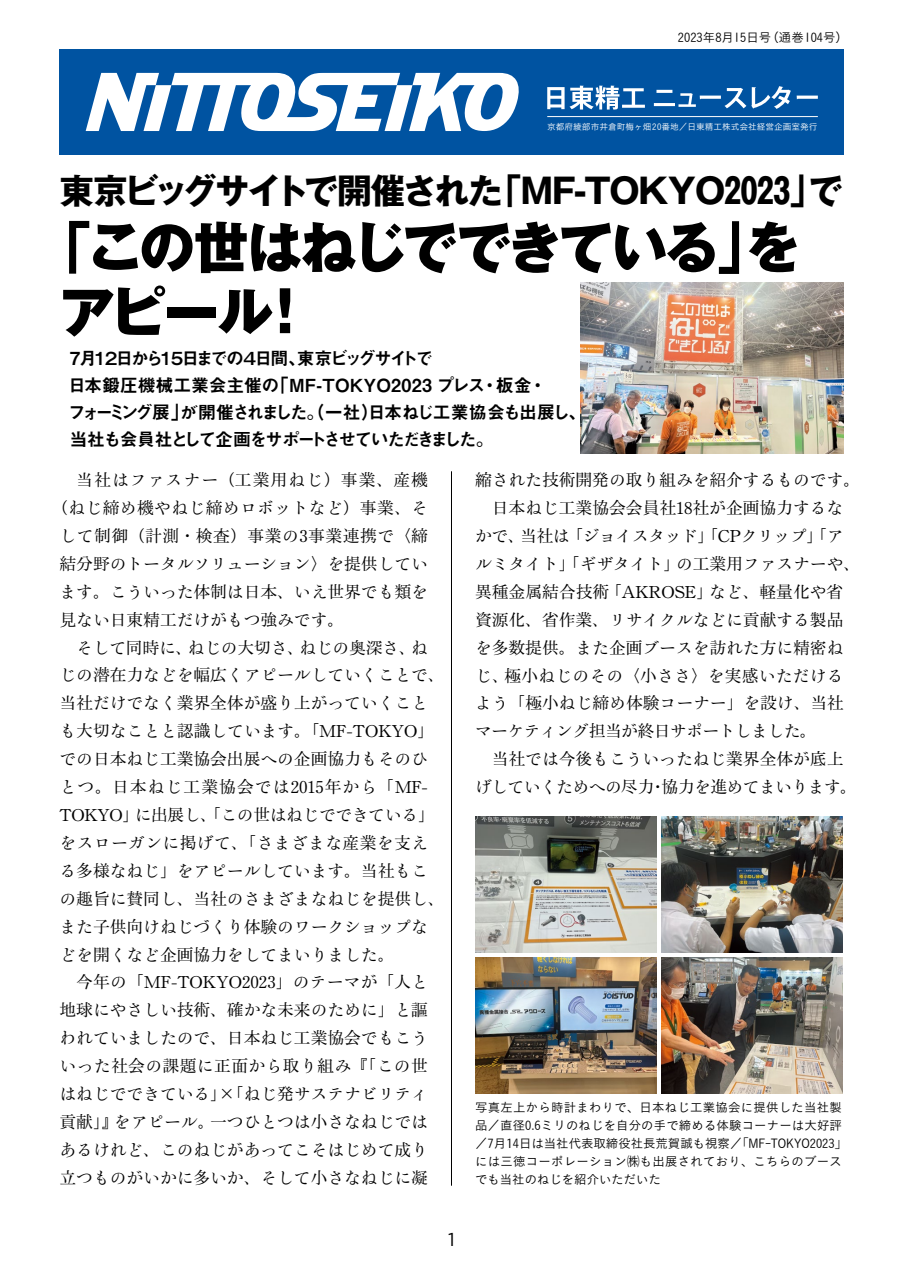
<style>
.page{position:relative;width:903px;height:1275px;background:#fff}
.page>*{position:absolute;margin:0;border:0;box-sizing:border-box;transform-origin:0 0}
.t1{font:800 55.82px/64.6px "Gothic MB101 Pr 6 N";letter-spacing:-.055em;color:#000}
.t2{font:700 34.65px "Gothic MB101 Pr 6 N";letter-spacing:-.04em;color:#000}
.t3{font:18.55px "Gotham";color:#000}
.t4{font:18.03px/27.3px "Midashi Go Pr 6 N MB31";letter-spacing:-.11em;color:#000}
.t5{font:500 16.8px/27.8px "Ro H Min Sink Pro";color:#000}
.t6{font:500 16.8px "Ro H Min Sink Pro";letter-spacing:.025em;color:#000}
.t7{font:500 16.8px "Ro H Min Sink Pro";letter-spacing:.065em;color:#000}
.t8{font:500 16.8px "Ro H Min Sink Pro";letter-spacing:-.02em;color:#000}
.t9{font:500 16.8px "Ro H Min Sink Pro";letter-spacing:.035em;color:#000}
.t10{font:12.42px/18px "Koburina Go Std N W3";letter-spacing:.01em;color:#000}
.t11{font:8.75px "Koburina Go Std N W3";color:#fff}
.s1{font-family:"Koz Go Pr 6 N"}
</style>
<div class="page">
<div style="left:60px;top:50px;width:784px;height:105px;background:#0053a1"></div>
<svg style="left:86px;top:73px;width:433px;height:58px"></svg>
<svg style="left:547px;top:86px;width:98px;height:24px"></svg>
<hr style="left:654px;top:103px;width:21px;height:3px;background:#fff">
<hr style="left:656px;top:90px;width:16px;height:3px;background:#fff">
<svg style="left:678px;top:86px;width:113px;height:23px"></svg>
<svg style="left:797px;top:96px;width:21px;height:3px"></svg>
<hr style="left:547px;top:116px;width:271px;height:1px;background:#fff">
<hr style="left:451px;top:471px;width:1px;height:715px;background:#000">
<img style="left:581px;top:283px;width:262px;height:171px">
<img style="left:475px;top:816px;width:181px;height:136px">
<img style="left:661px;top:816px;width:181px;height:136px">
<img style="left:475px;top:957px;width:181px;height:137px">
<img style="left:661px;top:957px;width:181px;height:137px">
<p class="t10" style="left:678px;top:28px;width:171px">2023年8月15日号（通巻104号）</p>
<p class="t11" style="left:547px;top:120px;width:272px">京都府綾部市井倉町梅ヶ畑20番地／日東精工株式会社経営企画室発行</p>
<h2 class="t2" style="left:59px;top:162px;width:785px">東京ビッグサイトで開催された「MF-TOKYO2023」で</h2>
<h1 class="t1" style="left:59px;top:213px;width:743px;text-indent:-23px">「この世はねじでできている」をアピール！</h1>
<p class="t4" style="left:68px;top:343px;width:520px">7月1２日から1５日までの４日間、東京ビッグサイトで<br>日本鍛圧機械工業会主催の「MF-TOKYO2023 プレス・板金・<br>フォーミング展」が開催されました。（一社）日本ねじ工業協会も出展し、当社も会員社として企画をサポートさせていただきました。</p>
<p class="t7" style="left:60px;top:469px;width:370px">　当社はファスナー（工業用ねじ）事業、産機</p>
<p class="t6" style="left:51px;top:497px;width:378px">（ねじ締め機やねじ締めロボットなど）事業、そ</p>
<p class="t9" style="left:60px;top:525px;width:370px">して制御（計測・検査）事業の3事業連携で〈締</p>
<p class="t5" style="left:60px;top:551px;width:370px">結分野のトータルソリューション〉を提供してい</p>
<p class="t5" style="left:60px;top:579px;width:370px">ます。こういった体制は日本、いえ世界でも類を</p>
<p class="t5" style="left:60px;top:607px;width:286px">見ない日東精工だけがもつ強みです。</p>
<p class="t5" style="left:60px;top:634px;width:370px">　そして同時に、ねじの大切さ、ねじの奥深さ、ね</p>
<p class="t5" style="left:60px;top:662px;width:387px">じの潜在力などを幅広くアピールしていくことで、</p>
<p class="t5" style="left:60px;top:690px;width:370px">当社だけでなく業界全体が盛り上がっていくこと</p>
<p class="t5" style="left:60px;top:718px;width:376px">も大切なことと認識しています。「MF-TOKYO」</p>
<p class="t5" style="left:60px;top:746px;width:370px">での日本ねじ工業協会出展への企画協力もそのひ</p>
<p class="t7" style="left:60px;top:776px;width:370px">とつ。日本ねじ工業協会では2015年から「MF-</p>
<p class="t8" style="left:60px;top:804px;width:377px">TOKYO」に出展し、「この世はねじでできている」</p>
<p class="t6" style="left:60px;top:832px;width:370px">をスローガンに掲げて、「さまざまな産業を支え</p>
<p class="t5" style="left:60px;top:858px;width:370px">る多様なねじ」をアピールしています。当社もこ</p>
<p class="t5" style="left:60px;top:886px;width:387px">の趣旨に賛同し、当社のさまざまなねじを提供し、</p>
<p class="t5" style="left:60px;top:914px;width:370px">また子供向けねじづくり体験のワークショップな</p>
<p class="t5" style="left:60px;top:941px;width:336px">どを開くなど企画協力をしてまいりました。</p>
<p class="t5" style="left:60px;top:969px;width:370px">　今年の「MF-TOKYO2023」のテーマが「人と</p>
<p class="t5" style="left:60px;top:997px;width:370px">地球にやさしい技術、確かな未来のために」と謳</p>
<p class="t5" style="left:60px;top:1025px;width:370px">われていましたので、日本ねじ工業協会でもこう</p>
<p class="t6" style="left:60px;top:1055px;width:370px">いった社会の課題に正面から取り組み『「この世</p>
<p class="t5" style="left:60px;top:1081px;width:370px">はねじでできている」×「ねじ発サステナビリティ</p>
<p class="t5" style="left:60px;top:1109px;width:370px">貢献」』をアピール。一つひとつは小さなねじでは</p>
<p class="t5" style="left:60px;top:1137px;width:370px">あるけれど、このねじがあってこそはじめて成り</p>
<p class="t5" style="left:60px;top:1165px;width:370px">立つものがいかに多いか、そして小さなねじに凝</p>
<p class="t3" style="left:448px;top:1228px;width:8px">1</p>
<p class="t5" style="left:475px;top:467px;width:387px">縮された技術開発の取り組みを紹介するものです。　日本ねじ工業協会会員社18社が企画協力するなかで、当社は「ジョイスタッド」「CPクリップ」「アルミタイト」「ギザタイト」の工業用ファスナーや、異種金属結合技術「AKROSE」など、軽量化や省資源化、省作業、リサイクルなどに貢献する製品を多数提供。また企画ブースを訪れた方に精密ねじ、極小ねじのその〈小ささ〉を実感いただけるよう「極小ねじ締め体験コーナー」を設け、当社マーケティング担当が終日サポートしました。<br>　当社では今後もこういったねじ業界全体が底上げしていくためへの尽力・協力を進めてまいります。</p>
<p class="t10" style="left:475px;top:1098px;width:373px">写真左上から時計まわりで、日本ねじ工業協会に提供した当社製品／直径0.6ミリのねじを自分の手で締める体験コーナーは大好評／7月<span class="s1">1</span>4日は当社代表取締役社長荒賀誠も視察／<span class="s1">「</span>MF-TOKYO2023<span class="s1">」</span>には三徳コーポレーション㈱も出展されており、こちらのブースでも当社のねじを紹介いただいた</p>
</div>
